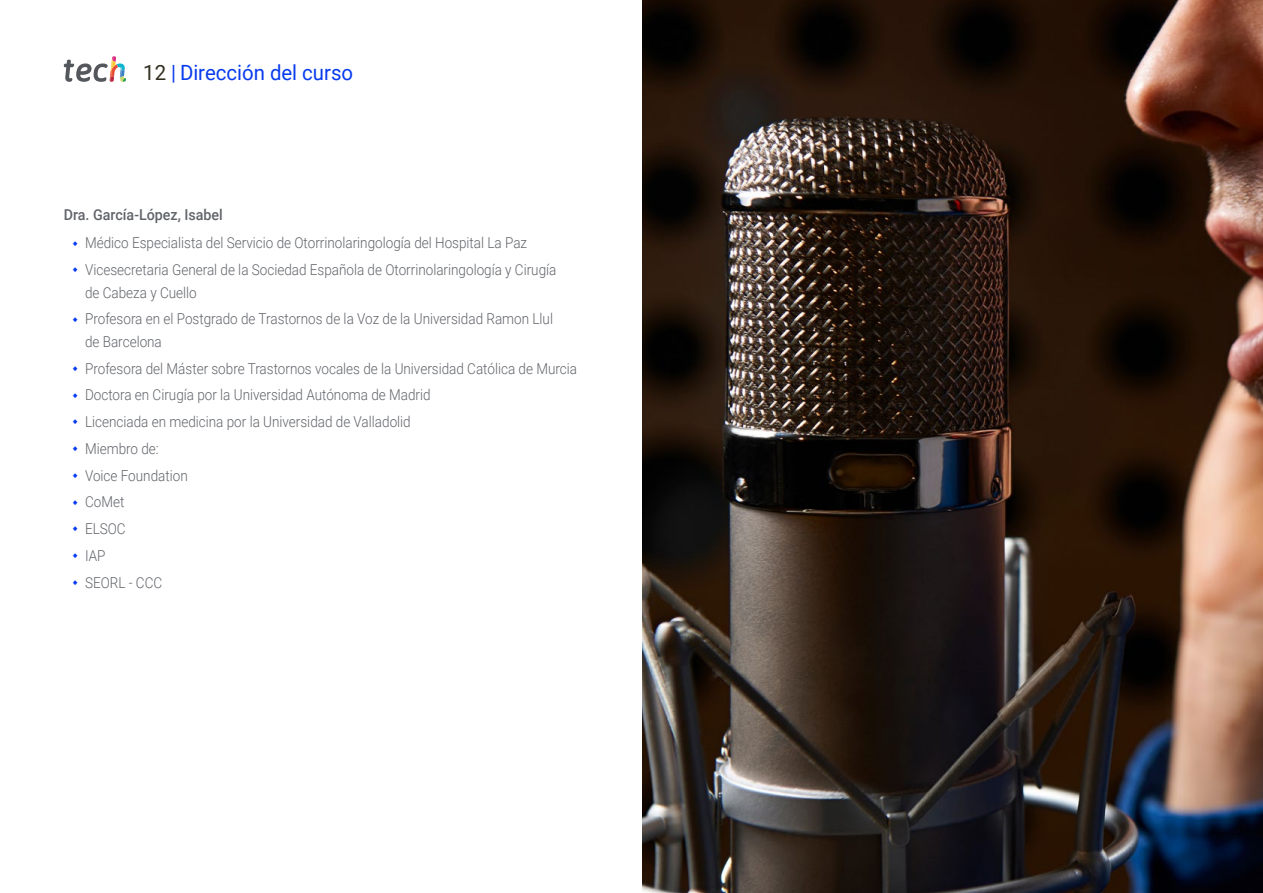
<style>
.page{position:relative;width:1263px;height:893px;background:#fff}
.page>*{position:absolute;margin:0;border:0;box-sizing:border-box;transform-origin:0 0}
.t1{font:21px "Roboto";color:#083bee}
.t2{font:300 15px/26.7px "Roboto";color:#61646a;scale:.9 1}
.t3{font:500 15px "Roboto";color:#61646a;scale:.95 1}
.s1{color:#312e20}
</style>
<div class="page">
<svg style="left:64px;top:56px;width:62px;height:26px"></svg>
<img style="left:642px;top:0;width:621px;height:893px">
<h1 class="t1" style="left:143px;top:57px;width:211px"><span class="s1">12</span> | Dirección del curso</h1>
<p class="t3" style="left:64px;top:204px;width:169px">Dra. García-López, Isabel</p>
<p class="t2" style="left:85px;top:229px;width:525px">Médico Especialista del Servicio de Otorrinolaringología del Hospital La Paz<br>Vicesecretaria General de la Sociedad Española de Otorrinolaringología y Cirugía</p>
<p class="t2" style="left:85px;top:278px;width:521px">de Cabeza y Cuello<br>Profesora en el Postgrado de Trastornos de la Voz de la Universidad Ramon Llul</p>
<p class="t2" style="left:85px;top:328px;width:548px">de Barcelona<br>Profesora del Máster sobre Trastornos vocales de la Universidad Católica de Murcia<br>Doctora en Cirugía por la Universidad Autónoma de Madrid<br>Licenciada en medicina por la Universidad de Valladolid<br>Miembro de:<br>Voice Foundation<br>CoMet<br>ELSOC<br>IAP<br>SEORL - CCC</p>
</div>
